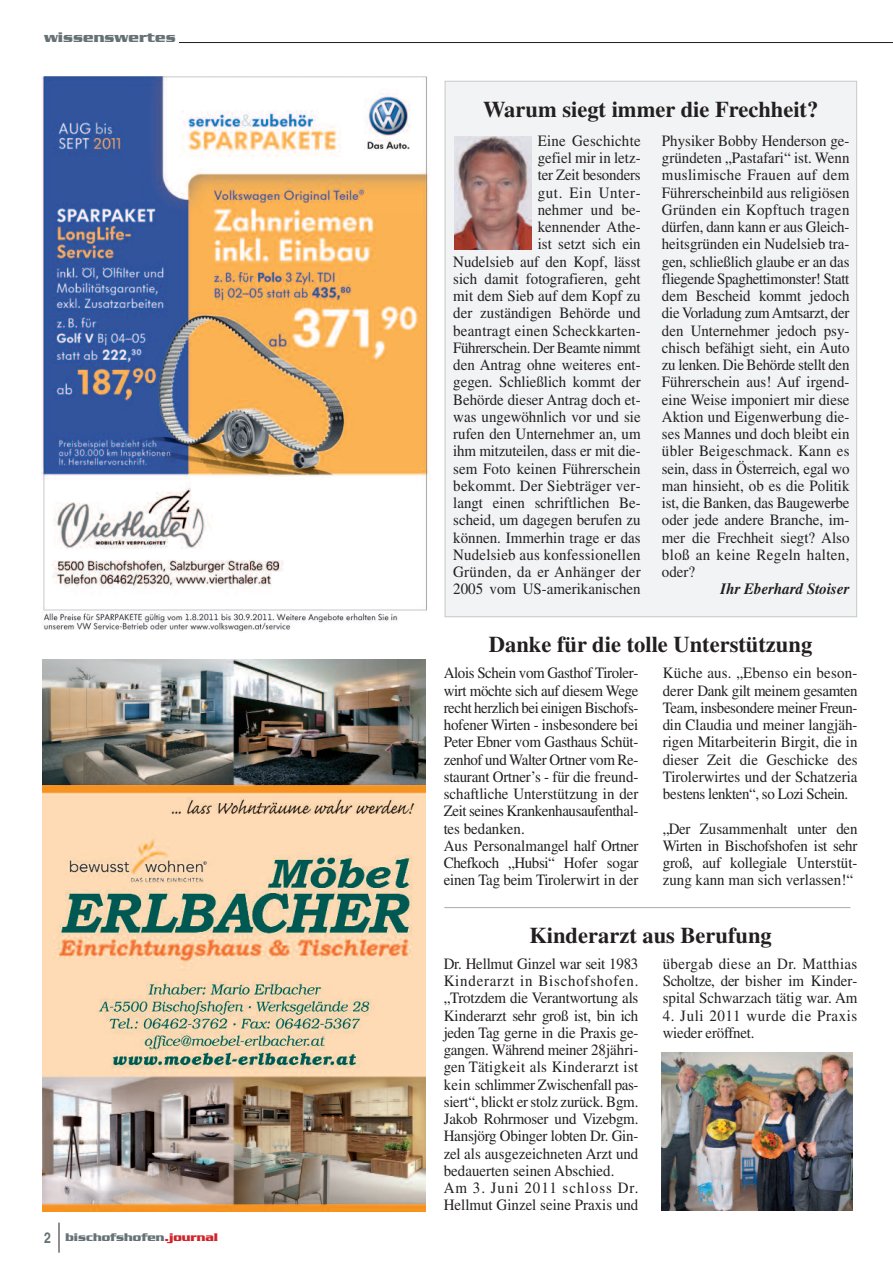
<style>
.page{position:relative;width:893px;height:1263px;background:#fff}
.page>*{position:absolute;margin:0;border:0;box-sizing:border-box;transform-origin:0 0}
.t1{font:700 22.5px "Times";color:#231f20}
.t2{font:15.75px/17.2px "Times";color:#231f20;text-align:justify;scale:.95 1}
.t3{font:15.75px/17.2px "Times";letter-spacing:-.025em;color:#231f20;scale:.95 1}
.t4{font:15.75px/17.2px "Times";letter-spacing:.04em;color:#231f20;scale:.95 1}
.t5{font:italic 700 15.75px "Times";color:#231f20;scale:.95 1}
.t6{font:700 15px "Serpentine";color:#667275}
.t7{font:700 12px "Serpentine";color:#667275}
.s1{font-family:"Helvetica";font-stretch:condensed;font-size:15px}
.s2{color:#d1232a}
</style>
<div class="page">
<hr style="left:59px;top:1222px;width:1px;height:31px;background:#231f20">
<hr style="left:43px;top:42px;width:850px;height:1px;background:#231f20">
<div style="left:43px;top:30px;width:136px;height:29px;background:#fff"></div>
<img style="left:41px;top:76px;width:389px;height:556px">
<div style="left:445px;top:82px;width:411px;height:534px;background:#f2f3f4"></div>
<img style="left:454px;top:136px;width:78px;height:114px">
<img style="left:661px;top:1053px;width:192px;height:158px">
<img style="left:43px;top:659px;width:382px;height:553px">
<hr style="left:444px;top:907px;width:406px;height:1px;background:#a8a9ad">
<p class="t6" style="left:44px;top:28px;width:133px">wissenswertes</p>
<p class="t7" style="left:44px;top:1230px;width:176px"><span class="s1">2</span> bischofshofen<span class="s2">.journal</span></p>
<h1 class="t1" style="left:483px;top:102px;width:337px">Warum siegt immer die Frechheit?</h1>
<p class="t2" style="left:453px;top:134px;width:199px;text-align:right">Eine Geschichte<br>gefiel mir in letz-<br>ter Zeit besonders<br>gut. Ein Unter-<br>nehmer und be-<br>kennender Athe-<br>ist setzt sich ein<br>Nudelsieb auf den Kopf, lässt sich damit fotografieren, geht mit dem Sieb auf dem Kopf zu der zuständigen Behörde und beantragt einen Scheckkarten-<br>Führerschein. Der Beamte nimmt den Antrag ohne weiteres ent&shy;gegen. Schließlich kommt der<br>Behörde dieser Antrag doch et&shy;was ungewöhnlich vor und sie rufen den Unternehmer an, um ihm mitzuteilen, dass er mit die&shy;sem Foto keinen Führerschein bekommt. Der Siebträger ver&shy;langt einen schriftlichen Be&shy;scheid, um dagegen berufen zu können. Immerhin trage er das<br>Nudelsieb aus konfessionellen<br>Gründen, da er Anhänger der<br>2005 vom US-amerikanischen</p>
<p class="t2" style="left:662px;top:134px;width:199px">Physiker Bobby Henderson ge&shy;gründeten „Pastafari“ ist. Wenn muslimische Frauen auf dem Führerscheinbild aus religiösen Gründen ein Kopftuch tragen dürfen, dann kann er aus Gleich&shy;heitsgründen ein Nudelsieb tra&shy;gen, schließlich glaube er an das fliegende Spaghettimonster! Statt dem Bescheid kommt jedoch die Vorladung zum Amtsarzt, der den Unternehmer jedoch psy&shy;chisch befähigt sieht, ein Auto zu lenken. Die Behörde stellt den Führerschein aus! Auf irgend&shy;eine Weise imponiert mir diese Aktion und Eigenwerbung die&shy;ses Mannes und doch bleibt ein übler Beigeschmack. Kann es sein, dass in Österreich, egal wo man hinsieht, ob es die Politik ist, die Banken, das Baugewerbe oder jede andere Branche, im&shy;mer die Frechheit siegt? Also bloß an keine Regeln halten, oder?</p>
<p class="t5" style="left:721px;top:583px;width:137px">Ihr Eberhard Stoiser</p>
<h1 class="t1" style="left:489px;top:637px;width:325px">Danke für die tolle Unterstützung</h1>
<p class="t3" style="left:444px;top:666px;width:206px">Alois Schein vom Gasthof Tiroler&shy;wirt möchte sich auf diesem Wege recht herzlich bei einigen Bischofs&shy;hofener Wirten - insbesondere bei<br>Peter Ebner vom Gasthaus Schüt&shy;zenhof und Walter Ortner vom Re&shy;staurant Ortner’s - für die freund&shy;schaftliche Unterstützung in der<br>Zeit seines Krankenhausaufenthal&shy;tes bedanken.<br>Aus Personalmangel half Ortner<br>Chefkoch „Hubsi“ Hofer sogar einen Tag beim Tirolerwirt in der</p>
<p class="t2" style="left:663px;top:666px;width:206px">Küche aus. „Ebenso ein beson&shy;derer Dank gilt meinem gesamten Team, insbesondere meiner Freun&shy;din Claudia und meiner langjäh&shy;rigen Mitarbeiterin Birgit, die in dieser Zeit die Geschicke des Tirolerwirtes und der Schatzeria bestens lenkten“, so Lozi Schein.</p>
<p class="t2" style="left:663px;top:821px;width:206px">„Der Zusammenhalt unter den Wirten in Bischofshofen ist sehr groß, auf kollegiale Unterstüt&shy;zung kann man sich verlassen!“</p>
<h1 class="t1" style="left:529px;top:928px;width:244px">Kinderarzt aus Berufung</h1>
<p class="t2" style="left:444px;top:957px;width:206px;text-align:left">Dr. Hellmut Ginzel war seit 1983<br>Kinderarzt in Bischofshofen. „Trotzdem die Verantwortung als<br>Kinderarzt sehr groß ist, bin ich jeden Tag gerne in die Praxis ge&shy;gangen. Während meiner 28jähri&shy;gen Tätigkeit als Kinderarzt ist kein schlimmer Zwischenfall pas&shy;siert“, blickt er stolz zurück. Bgm.<br>Jakob Rohrmoser und Vizebgm.<br>Hansjörg Obinger lobten Dr. Gin&shy;zel als ausgezeichneten Arzt und bedauerten seinen Abschied.<br>Am 3. Juni 2011 schloss Dr.<br>Hellmut Ginzel seine Praxis und</p>
<p class="t2" style="left:663px;top:957px;width:206px">übergab diese an Dr. Matthias Scholtze, der bisher im Kinder&shy;spital Schwarzach tätig war. Am</p>
<p class="t4" style="left:663px;top:1008px;width:206px">4. Juli 2011 wurde die Praxis wieder eröffnet.</p>
</div>
